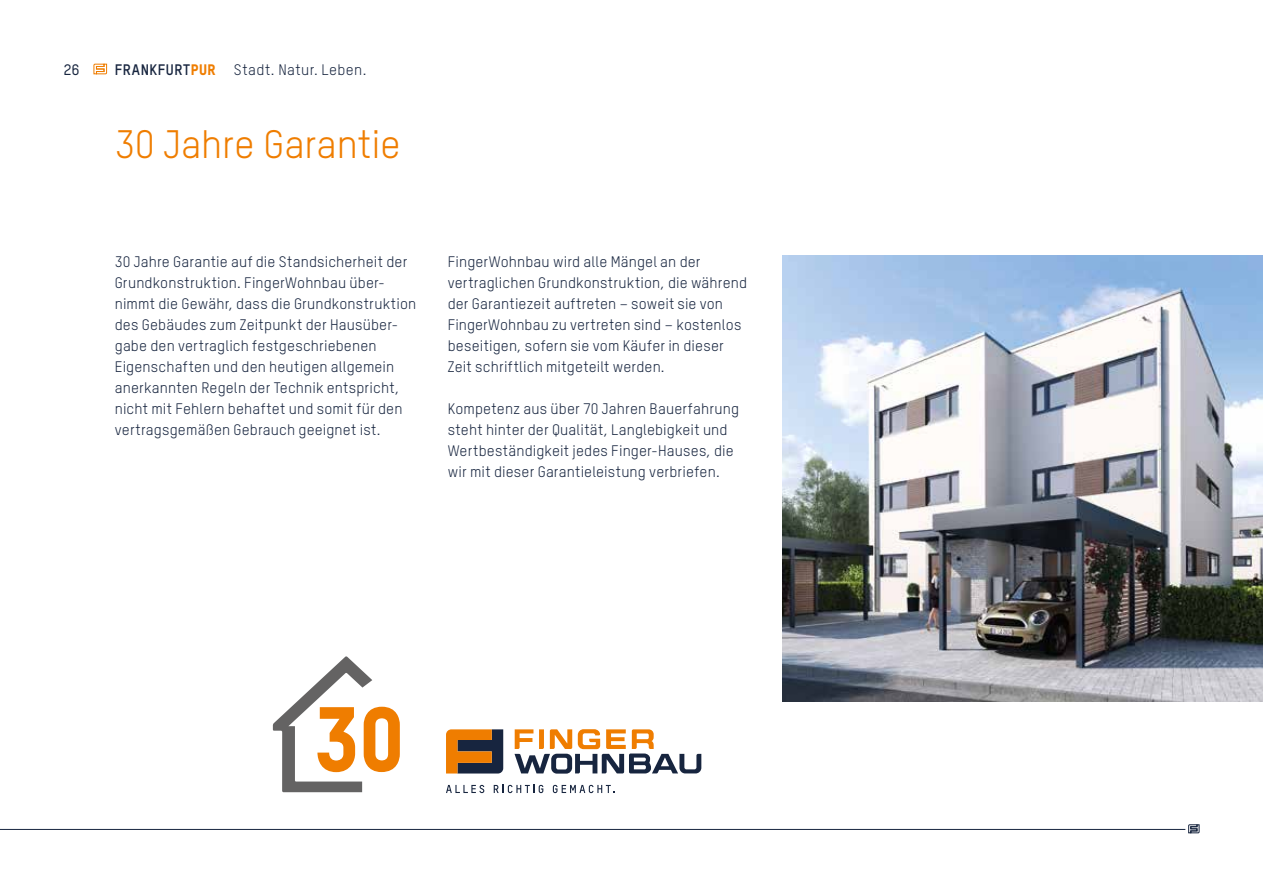
<style>
.page{position:relative;width:1263px;height:893px;background:#fff}
.page>*{position:absolute;margin:0;border:0;box-sizing:border-box;transform-origin:0 0}
.t1{font:39px "TSTARPRO";letter-spacing:-.005em;color:#ef7d00}
.t2{font:15px/21px "TSTARPRO";letter-spacing:.01em;color:#17253f}
.t3{font:15px "TSTARPRO";letter-spacing:.03em;color:#17253f}
.t4{font:500 15px "TSTARPRO";color:#17253f}
.s1{font-weight:700}
.s2{font-weight:800;color:#ef7d00}
</style>
<div class="page">
<svg style="left:93px;top:63px;width:14px;height:12px"></svg>
<img style="left:782px;top:255px;width:481px;height:447px">
<svg style="left:273px;top:656px;width:127px;height:136px"></svg>
<svg style="left:1185px;top:824px;width:15px;height:10px"></svg>
<svg style="left:1188px;top:824px;width:11px;height:9px"></svg>
<hr style="left:0;top:829px;width:1185px;height:1px;background:#17253f">
<svg style="left:446px;top:729px;width:57px;height:44px;background:#875523"></svg>
<svg style="left:446px;top:785px;width:38px;height:8px"></svg>
<svg style="left:494px;top:785px;width:49px;height:8px"></svg>
<svg style="left:553px;top:785px;width:62px;height:8px"></svg>
<svg style="left:514px;top:729px;width:187px;height:45px"></svg>
<p class="t4" style="left:64px;top:60px;width:17px">26</p>
<p class="t3" style="left:115px;top:60px;width:253px"><span class="s1">FRANKFURT</span><span class="s2">PUR</span> Stadt. Natur. Leben.</p>
<h1 class="t1" style="left:115px;top:118px;width:288px">30 Jahre Garantie</h1>
<p class="t2" style="left:115px;top:250px;width:303px">30 Jahre Garantie auf die Standsicherheit der Grundkonstruktion. FingerWohnbau über&shy;nimmt die Gewähr, dass die Grundkonstruktion des Gebäudes zum Zeitpunkt der Hausüber&shy;gabe den vertraglich festgeschriebenen Eigenschaften und den heutigen allgemein anerkannten Regeln der Technik entspricht, nicht mit Fehlern behaftet und somit für den vertragsgemäßen Gebrauch geeignet ist.</p>
<p class="t2" style="left:448px;top:250px;width:301px">FingerWohnbau wird alle Mängel an der vertraglichen Grundkonstruktion, die während der Garantiezeit auftreten – soweit sie von FingerWohnbau zu vertreten sind – kostenlos beseitigen, sofern sie vom Käufer in dieser Zeit schriftlich mitgeteilt werden.</p>
<p class="t2" style="left:448px;top:397px;width:293px">Kompetenz aus über 70 Jahren Bauerfahrung steht hinter der Qualität, Langlebigkeit und Wertbeständigkeit jedes Finger-Hauses, die wir mit dieser Garantieleistung verbriefen.</p>
</div>
